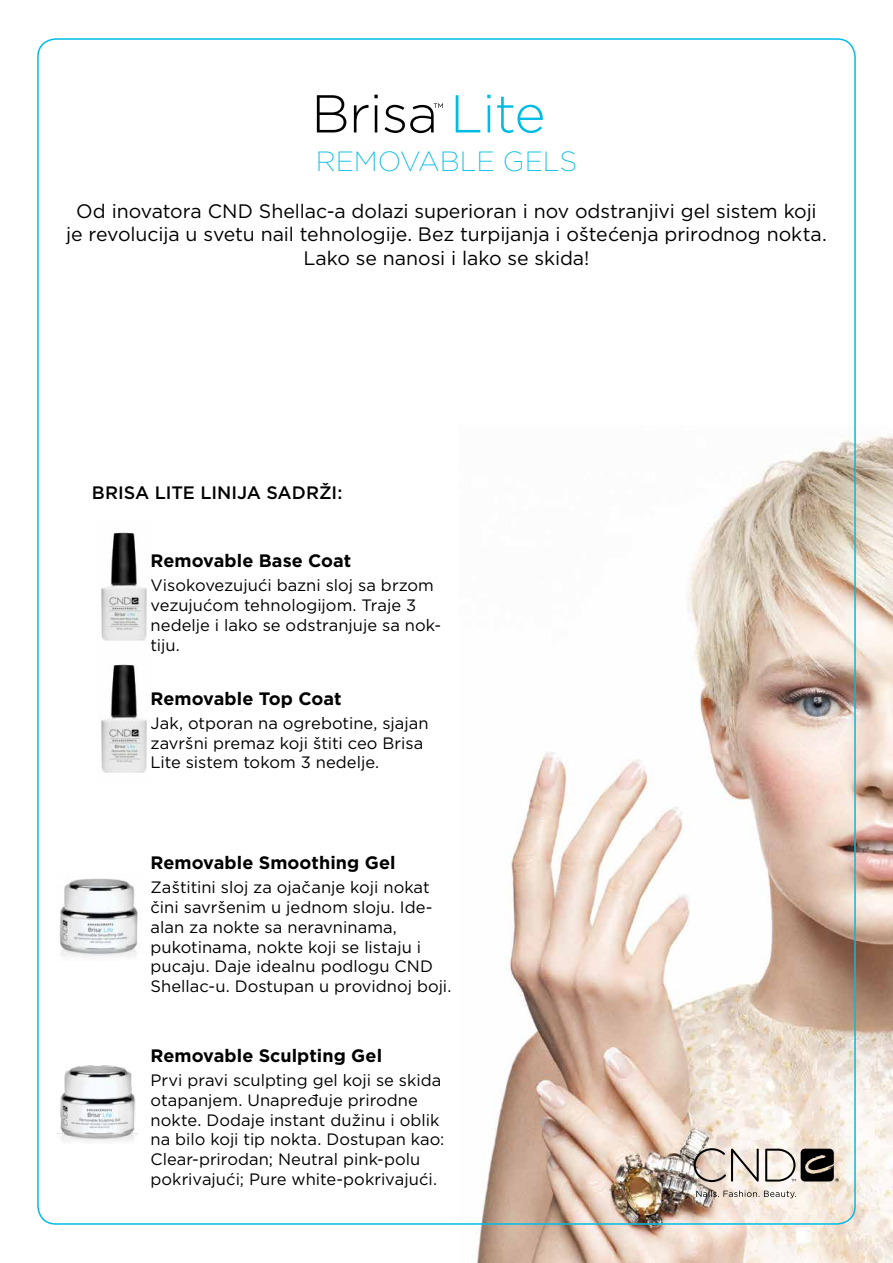
<style>
.page{position:relative;width:893px;height:1263px;background:#fff}
.page>*{position:absolute;margin:0;border:0;box-sizing:border-box;transform-origin:0 0}
.t1{font:200 27.75px "Gotham";letter-spacing:-.005em;color:#00bce4}
.t2{font:19.5px/23.4px "Gotham";letter-spacing:-.005em;color:#000;text-align:center}
.t3{font:700 18px "Gotham";letter-spacing:.005em;color:#000}
.t4{font:500 18px "Gotham";color:#000}
.t5{font:16.5px/19.8px "Gotham";color:#000}
</style>
<div class="page">
<img style="left:477px;top:436px;width:416px;height:827px">
<svg style="left:317px;top:95px;width:29px;height:37px"></svg>
<svg style="left:354px;top:105px;width:14px;height:27px"></svg>
<svg style="left:374px;top:95px;width:4px;height:3px"></svg>
<hr style="left:375px;top:105px;width:2px;height:27px;background:#000">
<svg style="left:384px;top:103px;width:59px;height:30px"></svg>
<svg style="left:456px;top:95px;width:24px;height:37px"></svg>
<hr style="left:488px;top:105px;width:2px;height:27px;background:#00bce4">
<svg style="left:497px;top:97px;width:46px;height:36px"></svg>
<img style="left:101px;top:532px;width:46px;height:241px">
<img style="left:59px;top:878px;width:79px;height:79px">
<img style="left:58px;top:1065px;width:80px;height:77px">
<svg style="left:694px;top:1148px;width:145px;height:50px;background:#bab1a8"></svg>
<h1 class="t1" style="left:316px;top:146px;width:263px">REMOVABLE GELS</h1>
<p class="t2" style="left:66px;top:199px;width:762px">Od inovatora CND Shellac-a dolazi superioran i nov odstranjivi gel sistem koji je revolucija u svetu nail tehnologije. Bez turpijanja i oštećenja prirodnog nokta.<br>Lako se nanosi i lako se skida!</p>
<p class="t4" style="left:92px;top:481px;width:252px">BRISA LITE LINIJA SADRŽI:</p>
<p class="t3" style="left:150px;top:549px;width:202px">Removable Base Coat</p>
<p class="t5" style="left:150px;top:575px;width:292px">Visokovezujući bazni sloj sa brzom vezujućom tehnologijom. Traje 3 nedelje i lako se odstranjuje sa nok&shy;tiju.</p>
<p class="t3" style="left:150px;top:686px;width:193px">Removable Top Coat</p>
<p class="t5" style="left:150px;top:713px;width:280px">Jak, otporan na ogrebotine, sjajan završni premaz koji štiti ceo Brisa<br>Lite sistem tokom 3 nedelje.</p>
<p class="t3" style="left:150px;top:851px;width:247px">Removable Smoothing Gel</p>
<p class="t5" style="left:150px;top:877px;width:302px">Zaštitini sloj za ojačanje koji nokat čini savršenim u jednom sloju. Ide&shy;alan za nokte sa neravninama, pukotinama, nokte koji se listaju i pucaju. Daje idealnu podlogu CND Shellac-u. Dostupan u providnoj boji.</p>
<p class="t3" style="left:150px;top:1043px;width:233px">Removable Sculpting Gel</p>
<p class="t5" style="left:150px;top:1070px;width:295px">Prvi pravi sculpting gel koji se skida otapanjem. Unapređuje prirodne nokte. Dodaje instant dužinu i oblik na bilo koji tip nokta. Dostupan kao:<br>Clear-prirodan; Neutral pink-polu pokrivajući; Pure white-pokrivajući.</p>
</div>
